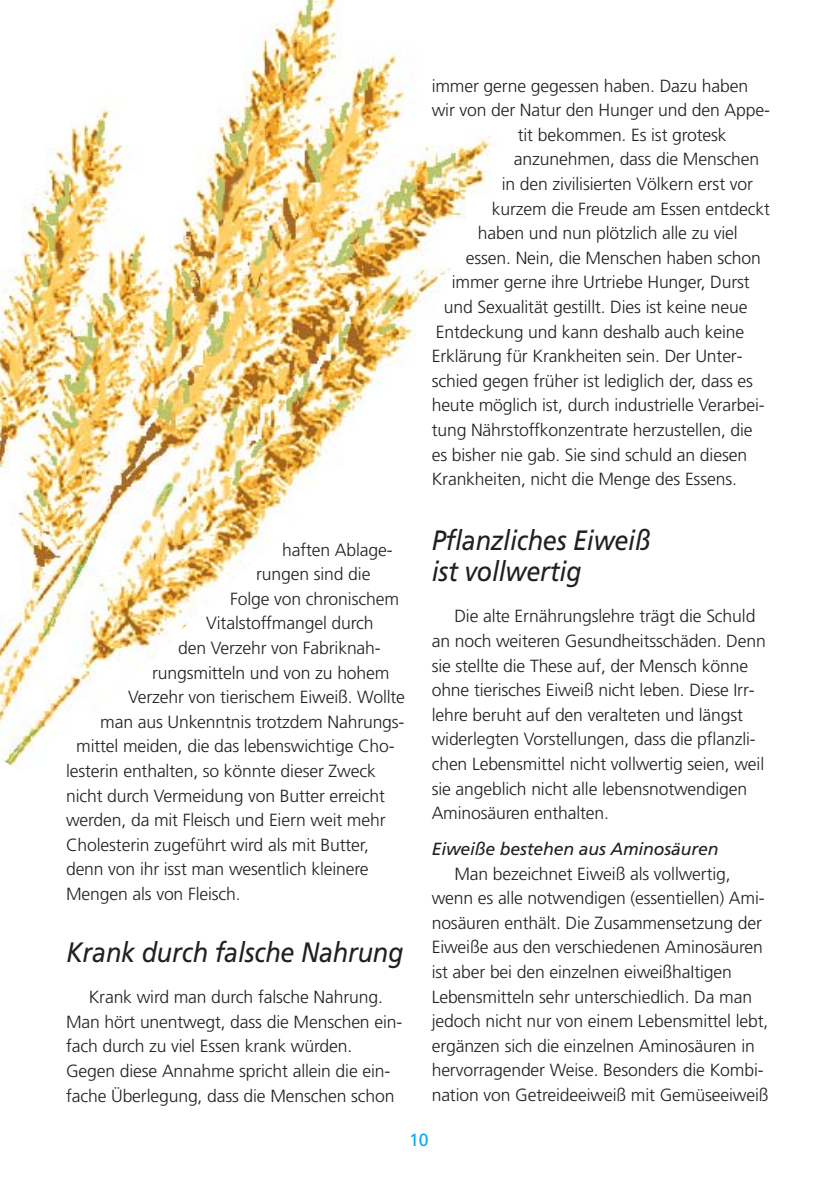
<style>
.page{position:relative;width:838px;height:1190px;background:#fff}
.page>*{position:absolute;margin:0;border:0;box-sizing:border-box;transform-origin:0 0}
.t1{font:italic 28px/31.2px "Frutiger";letter-spacing:-.01em;color:#231f20;scale:.9 1}
.t2{font:300 17.6px/24.6px "Frutiger";letter-spacing:-.01em;color:#231f20}
.t3{font:italic 17.6px "Frutiger";letter-spacing:-.01em;color:#231f20}
.t4{font:17.6px "Frutiger";color:#00aeef}
</style>
<div class="page">
<img style="left:0;top:0;width:493px;height:766px">
<p class="t2" style="left:282px;top:539px;width:112px">haften Ablage-</p>
<p class="t2" style="left:256px;top:563px;width:116px">rungen sind die</p>
<p class="t2" style="left:230px;top:588px;width:170px">Folge von chronischem</p>
<p class="t2" style="left:206px;top:612px;width:169px">Vitalstoffmangel durch</p>
<p class="t2" style="left:178px;top:637px;width:204px">den Verzehr von Fabriknah-</p>
<p class="t2" style="left:152px;top:662px;width:239px">rungsmitteln und von zu hohem</p>
<p class="t2" style="left:128px;top:686px;width:278px">Verzehr von tierischem Eiweiß. Wollte</p>
<p class="t2" style="left:100px;top:711px;width:306px">man aus Unkenntnis trotzdem Nahrungs-</p>
<p class="t2" style="left:76px;top:735px;width:320px">mittel meiden, die das lebenswichtige Cho-</p>
<p class="t2" style="left:66px;top:760px;width:311px">lesterin enthalten, so könnte dieser Zweck</p>
<p class="t2" style="left:66px;top:785px;width:320px">nicht durch Vermeidung von Butter erreicht</p>
<p class="t2" style="left:66px;top:809px;width:321px">werden, da mit Fleisch und Eiern weit mehr</p>
<p class="t2" style="left:66px;top:834px;width:304px">Cholesterin zugeführt wird als mit Butter,</p>
<p class="t2" style="left:66px;top:858px;width:304px">denn von ihr isst man wesentlich kleinere</p>
<p class="t2" style="left:66px;top:883px;width:176px">Mengen als von Fleisch.</p>
<h1 class="t1" style="left:66px;top:938px;width:376px">Krank durch falsche Nahrung</h1>
<p class="t2" style="left:66px;top:986px;width:338px;text-indent:23px">Krank wird man durch falsche Nahrung.<br>Man hört unentwegt, dass die Menschen ein&shy;fach durch zu viel Essen krank würden.<br>Gegen diese Annahme spricht allein die ein&shy;fache Überlegung, dass die Menschen schon</p>
<p class="t2" style="left:432px;top:75px;width:318px">immer gerne gegessen haben. Dazu haben</p>
<p class="t2" style="left:432px;top:99px;width:340px">wir von der Natur den Hunger und den Appe-</p>
<p class="t2" style="left:518px;top:124px;width:210px">tit bekommen. Es ist grotesk</p>
<p class="t2" style="left:514px;top:148px;width:247px">anzunehmen, dass die Menschen</p>
<p class="t2" style="left:502px;top:173px;width:253px">in den zivilisierten Völkern erst vor</p>
<p class="t2" style="left:492px;top:198px;width:280px">kurzem die Freude am Essen entdeckt</p>
<p class="t2" style="left:478px;top:222px;width:261px">haben und nun plötzlich alle zu viel</p>
<p class="t2" style="left:466px;top:247px;width:296px">essen. Nein, die Menschen haben schon</p>
<p class="t2" style="left:452px;top:271px;width:299px">immer gerne ihre Urtriebe Hunger, Durst</p>
<p class="t2" style="left:444px;top:296px;width:305px">und Sexualität gestillt. Dies ist keine neue</p>
<p class="t2" style="left:436px;top:321px;width:310px">Entdeckung und kann deshalb auch keine</p>
<p class="t2" style="left:432px;top:345px;width:312px">Erklärung für Krankheiten sein. Der Unter-</p>
<p class="t2" style="left:432px;top:370px;width:323px">schied gegen früher ist lediglich der, dass es</p>
<p class="t2" style="left:432px;top:394px;width:335px">heute möglich ist, durch industrielle Verarbei-</p>
<p class="t2" style="left:432px;top:419px;width:323px">tung Nährstoffkonzentrate herzustellen, die</p>
<p class="t2" style="left:432px;top:444px;width:317px">es bisher nie gab. Sie sind schuld an diesen</p>
<p class="t2" style="left:432px;top:468px;width:307px">Krankheiten, nicht die Menge des Essens.</p>
<h1 class="t1" style="left:432px;top:526px;width:245px">Pflanzliches Eiweiß ist vollwertig</h1>
<p class="t2" style="left:432px;top:605px;width:336px;text-indent:23px">Die alte Ernährungslehre trägt die Schuld an noch weiteren Gesundheitsschäden. Denn sie stellte die These auf, der Mensch könne ohne tierisches Eiweiß nicht leben. Diese Irr&shy;lehre beruht auf den veralteten und längst widerlegten Vorstellungen, dass die pflanzli&shy;chen Lebensmittel nicht vollwertig seien, weil sie angeblich nicht alle lebensnotwendigen Aminosäuren enthalten.</p>
<p class="t3" style="left:432px;top:842px;width:288px">Eiweiße bestehen aus Aminosäuren</p>
<p class="t2" style="left:432px;top:863px;width:338px;text-indent:23px">Man bezeichnet Eiweiß als vollwertig, wenn es alle notwendigen (essentiellen) Ami&shy;nosäuren enthält. Die Zusammensetzung der Eiweiße aus den verschiedenen Aminosäuren ist aber bei den einzelnen eiweißhaItigen Lebensmitteln sehr unterschiedIich. Da man jedoch nicht nur von einem Lebensmittel lebt, ergänzen sich die einzelnen Aminosäuren in hervorragender Weise. Besonders die Kombi&shy;nation von Getreideeiweiß mit Gemüseeiweiß</p>
<p class="t4" style="left:409px;top:1133px;width:21px">10</p>
</div>
